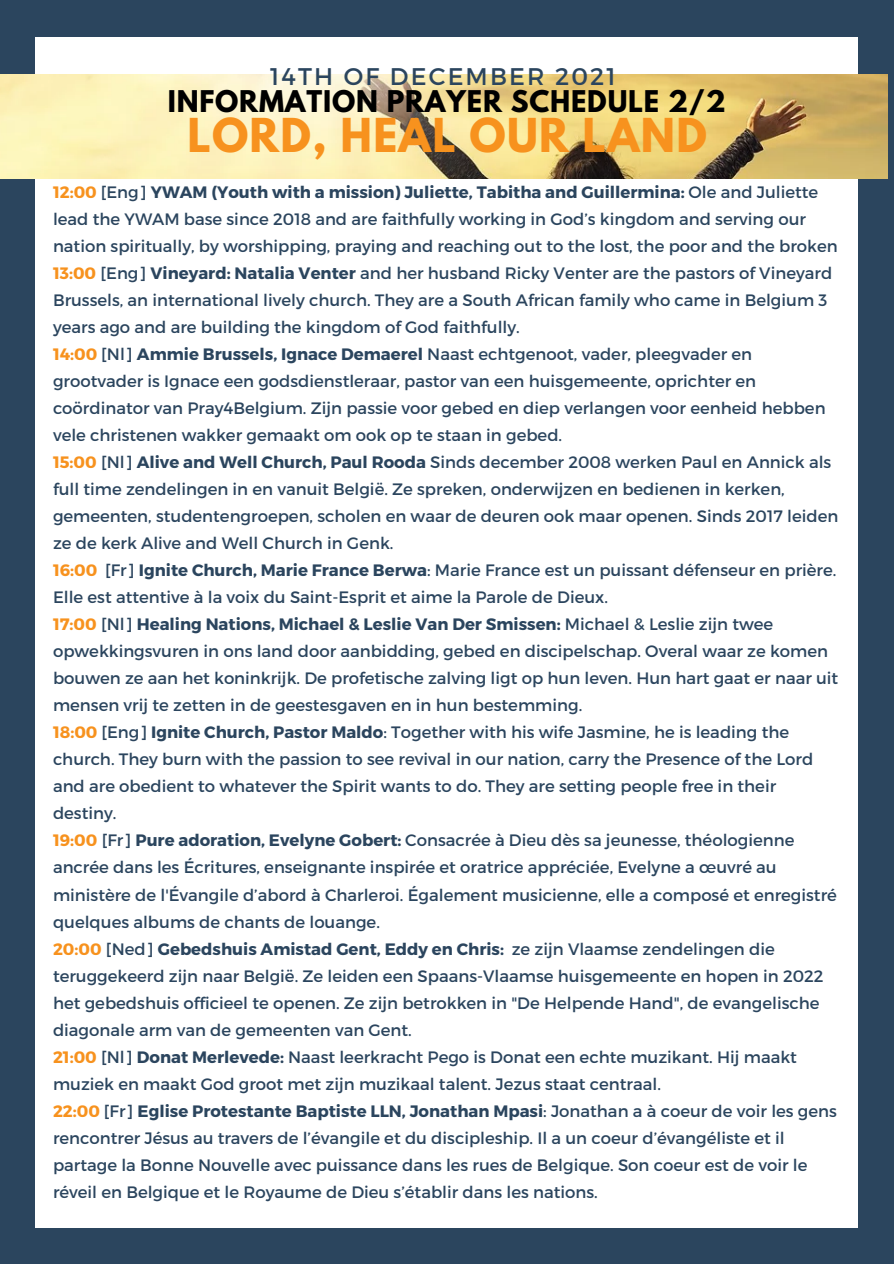
<style>
.page{position:relative;width:894px;height:1264px;background:#fff}
.page>*{position:absolute;margin:0;border:0;box-sizing:border-box;transform-origin:0 0}
.t1{font:700 41.4px "League Spartan";letter-spacing:.03em;color:#f7921e}
.t2{font:700 26.55px "League Spartan";letter-spacing:.03em;color:#000}
.t3{font:24px "Montserrat";letter-spacing:.09em;color:#2b455e}
.t4{font:16.5px/27px "Montserrat";color:#2b455e}
.s1{font-weight:700;color:#f7921e}
.s2{font-weight:700}
</style>
<div class="page">
<div style="left:0;top:0;width:893px;height:1263px;background:#2b455e"></div>
<div style="left:36px;top:37px;width:821px;height:1190px;background:#fff"></div>
<img style="left:0;top:75px;width:886px;height:103px">
<p class="t3" style="left:270px;top:60px;width:347px">14TH OF DECEMBER 2021</p>
<p class="t2" style="left:168px;top:88px;width:559px">INFORMATION PRAYER SCHEDULE 2/2</p>
<p class="t1" style="left:187px;top:115px;width:521px">LORD, HEAL OUR LAND</p>
<p class="t4" style="left:53px;top:177px;width:786px"><span class="s1">12:00</span> [Eng] <span class="s2">YWAM (Youth with a mission) Juliette, Tabitha and Guillermina:</span> Ole and Juliette lead the YWAM base since 2018 and are faithfully working in God’s kingdom and serving our nation spiritually, by worshipping, praying and reaching out to the lost, the poor and the broken</p>
<p class="t4" style="left:53px;top:258px;width:780px"><span class="s1">13:00</span> [Eng] <span class="s2">Vineyard: Natalia Venter</span> and her husband Ricky Venter are the pastors of Vineyard<br>Brussels, an international lively church. They are a South African family who came in Belgium 3 years ago and are building the kingdom of God faithfully.</p>
<p class="t4" style="left:53px;top:339px;width:773px"><span class="s1">14:00</span> [Nl] <span class="s2">Ammie Brussels, Ignace Demaerel</span> Naast echtgenoot, vader, pleegvader en grootvader is Ignace een godsdienstleraar, pastor van een huisgemeente, oprichter en coördinator van Pray4Belgium. Zijn passie voor gebed en diep verlangen voor eenheid hebben vele christenen wakker gemaakt om ook op te staan in gebed.</p>
<p class="t4" style="left:53px;top:448px;width:786px"><span class="s1">15:00</span> [Nl] <span class="s2">Alive and Well Church, Paul Rooda</span> Sinds december 2008 werken Paul en Annick als full time zendelingen in en vanuit België. Ze spreken, onderwijzen en bedienen in kerken, gemeenten, studentengroepen, scholen en waar de deuren ook maar openen. Sinds 2017 leiden ze de kerk Alive and Well Church in Genk.</p>
<p class="t4" style="left:53px;top:556px;width:784px"><span class="s1">16:00</span> [Fr] <span class="s2">Ignite Church, Marie France Berwa</span>: Marie France est un puissant défenseur en prière.<br>Elle est attentive à la voix du Saint-Esprit et aime la Parole de Dieux.</p>
<p class="t4" style="left:53px;top:610px;width:786px"><span class="s1">17:00</span> [Nl] <span class="s2">Healing Nations, Michael &amp; Leslie Van Der Smissen:</span> Michael &amp; Leslie zijn twee opwekkingsvuren in ons land door aanbidding, gebed en discipelschap. Overal waar ze komen bouwen ze aan het koninkrijk. De profetische zalving ligt op hun leven. Hun hart gaat er naar uit mensen vrij te zetten in de geestesgaven en in hun bestemming.</p>
<p class="t4" style="left:53px;top:718px;width:761px"><span class="s1">18:00</span> [Eng] <span class="s2">Ignite Church, Pastor Maldo</span>: Together with his wife Jasmine, he is leading the church. They burn with the passion to see revival in our nation, carry the Presence of the Lord and are obedient to whatever the Spirit wants to do. They are setting people free in their destiny.</p>
<p class="t4" style="left:53px;top:826px;width:785px"><span class="s1">19:00</span> [Fr] <span class="s2">Pure adoration, Evelyne Gobert:</span> Consacrée à Dieu dès sa jeunesse, théologienne ancrée dans les Écritures, enseignante inspirée et oratrice appréciée, Evelyne a œuvré au ministère de l'Évangile d’abord à Charleroi. Également musicienne, elle a composé et enregistré quelques albums de chants de louange.</p>
<p class="t4" style="left:53px;top:934px;width:771px"><span class="s1">20:00</span> [Ned] <span class="s2">Gebedshuis Amistad Gent, Eddy en Chris:</span> ze zijn Vlaamse zendelingen die teruggekeerd zijn naar België. Ze leiden een Spaans-Vlaamse huisgemeente en hopen in 2022 het gebedshuis officieel te openen. Ze zijn betrokken in "De Helpende Hand", de evangelische diagonale arm van de gemeenten van Gent.</p>
<p class="t4" style="left:53px;top:1042px;width:745px"><span class="s1">21:00</span> [Nl] <span class="s2">Donat Merlevede:</span> Naast leerkracht Pego is Donat een echte muzikant. Hij maakt muziek en maakt God groot met zijn muzikaal talent. Jezus staat centraal.</p>
<p class="t4" style="left:53px;top:1096px;width:785px"><span class="s1">22:00</span> [Fr] <span class="s2">Eglise Protestante Baptiste LLN, Jonathan Mpasi</span>: Jonathan a à coeur de voir les gens rencontrer Jésus au travers de l’évangile et du discipleship. Il a un coeur d’évangéliste et il partage la Bonne Nouvelle avec puissance dans les rues de Belgique. Son coeur est de voir le réveil en Belgique et le Royaume de Dieu s’établir dans les nations.</p>
</div>
